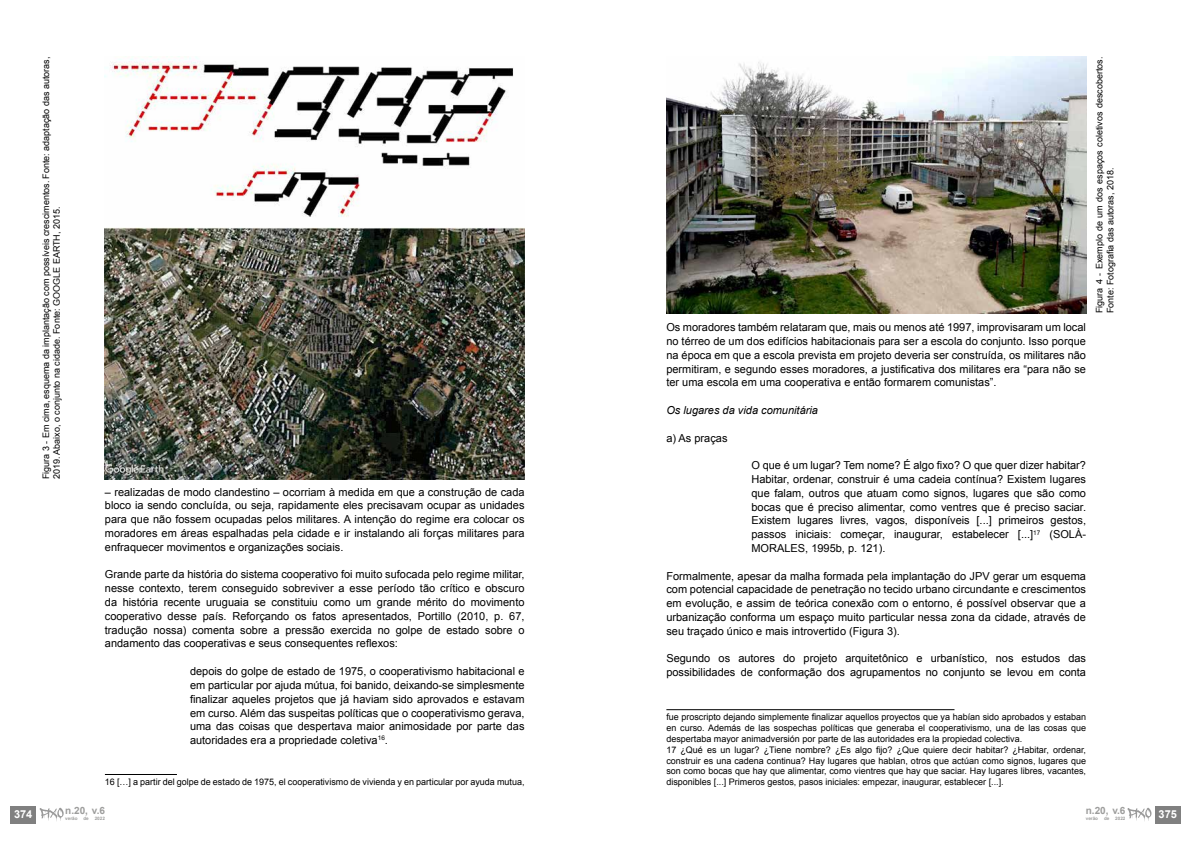
<style>
.page{position:relative;width:1191px;height:842px;background:#fff}
.page>*{position:absolute;margin:0;border:0;box-sizing:border-box;transform-origin:0 0}
.t1{font:11px/13.8px "Arial";color:#000;text-align:justify}
.t2{font:italic 11px "Arial";color:#000}
.t3{font:700 11px "Arial";color:#fff}
.t4{font:700 10px "Arial";color:#9d9d9c}
.t5{font:9px/10.8px "Arial";color:#000}
.t6{font:700 4.6px "Arial";color:#9d9d9c}
</style>
<div class="page">
<hr style="left:105px;top:774px;width:72px;height:1px;background:#000">
<hr style="left:666px;top:709px;width:288px;height:1px;background:#000">
<img style="left:105px;top:57px;width:419px;height:422px">
<img style="left:666px;top:57px;width:420px;height:256px">
<div style="left:1155px;top:806px;width:25px;height:17px;background:#808080"></div>
<svg style="left:1127px;top:808px;width:24px;height:13px"></svg>
<div style="left:11px;top:806px;width:25px;height:17px;background:#808080"></div>
<svg style="left:40px;top:808px;width:24px;height:13px"></svg>
<p class="t3" style="left:14px;top:807px;width:20px">374</p>
<p class="t5" style="left:41px;top:479px;width:424px;rotate:-90deg">Figura 3 - Em cima, esquema da implantação com possíveis crescimentos. Fonte: adaptação das autoras,<br>2019. Abaixo, o conjunto na cidade. Fonte: GOOGLE EARTH, 2015.</p>
<p class="t5" style="left:1094px;top:313px;width:258px;rotate:-90deg">Figura 4 - Exemplo de um dos espaços coletivos descobertos.<br>Fonte: Fotografia das autoras, 2018.</p>
<p class="t1" style="left:666px;top:321px;width:421px">Os moradores também relataram que, mais ou menos até 1997, improvisaram um local no térreo de um dos edifícios habitacionais para ser a escola do conjunto. Isso porque na época em que a escola prevista em projeto deveria ser construída, os militares não permitiram, e segundo esses moradores, a justificativa dos militares era “para não se ter uma escola em uma cooperativa e então formarem comunistas”.</p>
<p class="t2" style="left:666px;top:403px;width:153px">Os lugares da vida comunitária</p>
<p class="t1" style="left:666px;top:431px;width:63px">a) As praças</p>
<p class="t1" style="left:751px;top:459px;width:336px">O que é um lugar? Tem nome? É algo fixo? O que quer dizer habitar?<br>Habitar, ordenar, construir é uma cadeia contínua? Existem lugares que falam, outros que atuam como signos, lugares que são como bocas que é preciso alimentar, como ventres que é preciso saciar.<br>Existem lugares livres, vagos, disponíveis [...] primeiros gestos, passos iniciais: começar, inaugurar, estabelecer [...]<sup>17</sup> (SOLÀ-MORALES, 1995b, p. 121).</p>
<p class="t1" style="left:666px;top:569px;width:421px">Formalmente, apesar da malha formada pela implantação do JPV gerar um esquema com potencial capacidade de penetração no tecido urbano circundante e crescimentos em evolução, e assim de teórica conexão com o entorno, é possível observar que a urbanização conforma um espaço muito particular nessa zona da cidade, através de seu traçado único e mais introvertido (Figura 3).</p>
<p class="t1" style="left:666px;top:652px;width:421px">Segundo os autores do projeto arquitetônico e urbanístico, nos estudos das possibilidades de conformação dos agrupamentos no conjunto se levou em conta</p>
<p class="t5" style="left:666px;top:712px;width:421px">fue proscripto dejando simplemente finalizar aquellos proyectos que ya habían sido aprobados y estaban en curso. Además de las sospechas políticas que generaba el cooperativismo, una de las cosas que despertaba mayor animadversión por parte de las autoridades era la propiedad colectiva.<br>17 ¿Qué es un lugar? ¿Tiene nombre? ¿Es algo fijo? ¿Que quiere decir habitar? ¿Habitar, ordenar, construir es una cadena continua? Hay lugares que hablan, otros que actúan como signos, lugares que son como bocas que hay que alimentar, como vientres que hay que saciar. Hay lugares libres, vacantes, disponibles [...] Primeros gestos, pasos iniciales: empezar, inaugurar, establecer [...].</p>
<p class="t1" style="left:105px;top:485px;width:421px">– realizadas de modo clandestino – ocorriam à medida em que a construção de cada bloco ia sendo concluída, ou seja, rapidamente eles precisavam ocupar as unidades para que não fossem ocupadas pelos militares. A intenção do regime era colocar os moradores em áreas espalhadas pela cidade e ir instalando ali forças militares para enfraquecer movimentos e organizações sociais.</p>
<p class="t1" style="left:105px;top:568px;width:421px">Grande parte da história do sistema cooperativo foi muito sufocada pelo regime militar, nesse contexto, terem conseguido sobreviver a esse período tão crítico e obscuro da história recente uruguaia se constituiu como um grande mérito do movimento cooperativo desse país. Reforçando os fatos apresentados, Portillo (2010, p. 67, tradução nossa) comenta sobre a pressão exercida no golpe de estado sobre o andamento das cooperativas e seus consequentes reflexos:</p>
<p class="t1" style="left:190px;top:664px;width:336px">depois do golpe de estado de 1975, o cooperativismo habitacional e em particular por ajuda mútua, foi banido, deixando-se simplesmente finalizar aqueles projetos que já haviam sido aprovados e estavam em curso. Além das suspeitas políticas que o cooperativismo gerava, uma das coisas que despertava maior animosidade por parte das autoridades era a propriedade coletiva<sup>16</sup>.</p>
<p class="t5" style="left:105px;top:777px;width:421px">16 […] a partir del golpe de estado de 1975, el cooperativismo de vivienda y en particular por ayuda mutua,</p>
<p class="t4" style="left:65px;top:804px;width:41px">n.20, v.6</p>
<p class="t6" style="left:65px;top:815px;width:14px">verão</p>
<p class="t6" style="left:83px;top:815px;width:7px">de</p>
<p class="t6" style="left:95px;top:815px;width:12px">2022</p>
<p class="t4" style="left:1085px;top:804px;width:41px">n.20, v.6</p>
<p class="t6" style="left:1085px;top:815px;width:14px">verão</p>
<p class="t6" style="left:1104px;top:815px;width:7px">de</p>
<p class="t6" style="left:1115px;top:815px;width:12px">2022</p>
<p class="t3" style="left:1158px;top:807px;width:20px">375</p>
</div>
